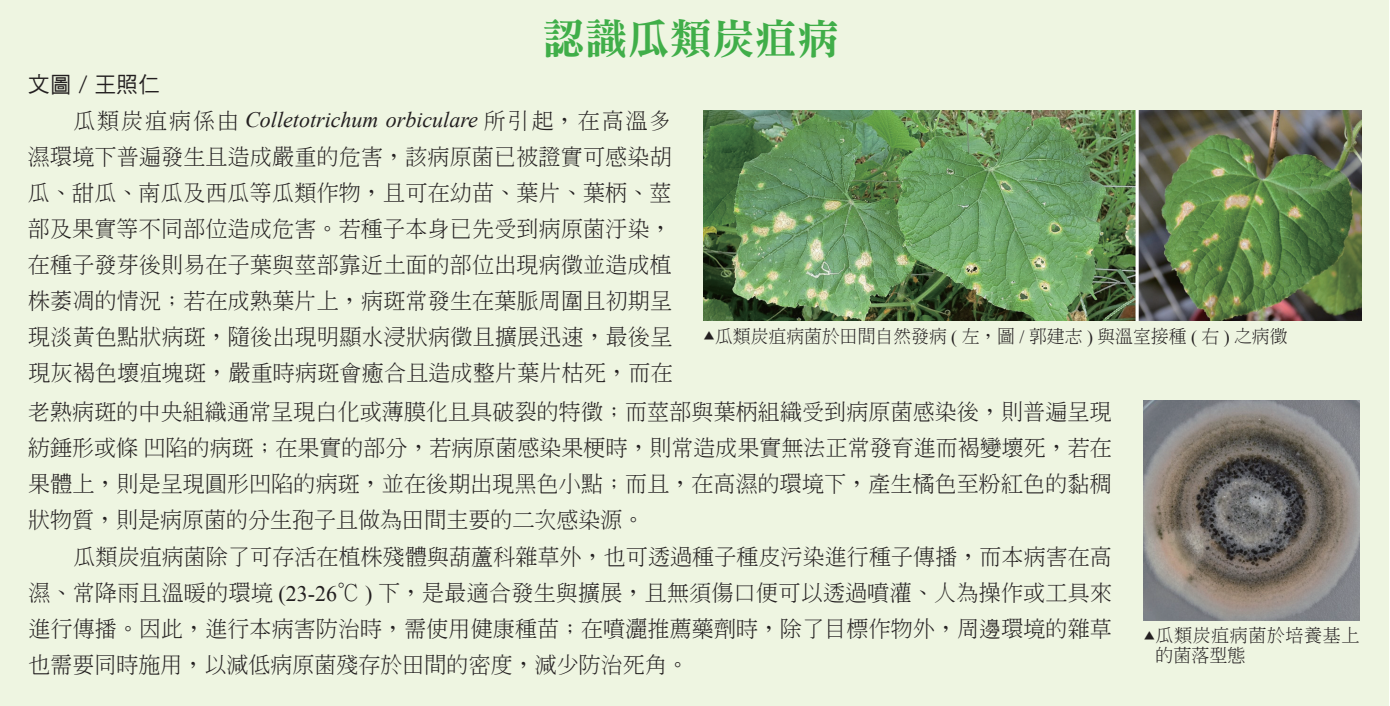
<style>
.page{position:relative;width:1390px;height:706px;background:#fff}
.page>*{position:absolute;margin:0;border:0;box-sizing:border-box;transform-origin:0 0}
.t1{font:42px "DFN Ming W9 WIN BF";letter-spacing:.01em;color:#40ae49}
.t2{font:300 22px/36px "Adobe Ming Std";letter-spacing:.005em;color:#231f20;text-align:justify}
.t3{font:italic 22px "Times New Roman";color:#231f20}
.t4{font:22px "DF Hei W5 WIN BF";color:#231f20}
.t5{font:300 18px "Adobe Ming Std";color:#231f20}
.t6{font:300 18px/20px "Adobe Ming Std";letter-spacing:.03em;color:#231f20}
.s1{font-family:"Adobe Ming Std";font-weight:300;font-style:normal}
.s2{font-size:12px}
.s3{font-family:"Times New Roman";font-weight:400}
</style>
<div class="page">
<div style="left:0;top:0;width:1388px;height:705px;background:#eef5e1"></div>
<img style="left:1143px;top:400px;width:216px;height:219px">
<img style="left:703px;top:110px;width:657px;height:210px">
<h1 class="t1" style="left:542px;top:17px;width:298px">認識瓜類炭疽病</h1>
<p class="t4" style="left:28px;top:73px;width:133px">文圖 / 王照仁</p>
<p class="t3" style="left:73px;top:105px;width:600px"><span class="s1">瓜類炭疽病係由</span> Colletotrichum orbiculare <span class="s1">所引起，在高溫多</span></p>
<p class="t2" style="left:28px;top:138px;width:646px">濕環境下普遍發生且造成嚴重的危害，該病原菌已被證實可感染胡瓜、甜瓜、南瓜及西瓜等瓜類作物，且可在幼苗、葉片、葉柄、莖部及果實等不同部位造成危害。若種子本身已先受到病原菌汙染，在種子發芽後則易在子葉與莖部靠近土面的部位出現病徵並造成植株萎凋的情況；若在成熟葉片上，病斑常發生在葉脈周圍且初期呈現淡黃色點狀病斑，隨後出現明顯水浸狀病徵且擴展迅速，最後呈現灰褐色壞疽塊斑，嚴重時病斑會癒合且造成整片葉片枯死，而在</p>
<p class="t5" style="left:703px;top:326px;width:586px"><span class="s2">▲</span>瓜類炭疽病菌於田間自然發病 <span class="s3">(</span> 左，圖 <span class="s3">/</span> 郭建志 <span class="s3">)</span> 與溫室接種 <span class="s3">(</span> 右 <span class="s3">)</span> 之病徵</p>
<p class="t2" style="left:28px;top:393px;width:1085px">老熟病斑的中央組織通常呈現白化或薄膜化且具破裂的特徵；而莖部與葉柄組織受到病原菌感染後，則普遍呈現紡錘形或條凹陷的病斑；在果實的部分，若病原菌感染果梗時，則常造成果實無法正常發育進而褐變壞死，若在果體上，則是呈現圓形凹陷的病斑，並在後期出現黑色小點；而且，在高濕的環境下，產生橘色至粉紅色的黏稠狀物質，則是病原菌的分生孢子且做為田間主要的二次感染源。</p>
<p class="t2" style="left:28px;top:537px;width:1085px;text-indent:45px">瓜類炭疽病菌除了可存活在植株殘體與葫蘆科雜草外，也可透過種子種皮污染進行種子傳播，而本病害在高濕、常降雨且溫暖的環境 <span class="s3">(23-26</span>℃ <span class="s3">)</span> 下，是最適合發生與擴展，且無須傷口便可以透過噴灌、人為操作或工具來進行傳播。因此，進行本病害防治時，需使用健康種苗；在噴灑推薦藥劑時，除了目標作物外，周邊環境的雜草也需要同時施用，以減低病原菌殘存於田間的密度，減少防治死角。</p>
<p class="t6" style="left:1155px;top:624px;width:205px;text-indent:-12px"><span class="s2">▲</span>瓜類炭疽病菌於培養基上的菌落型態</p>
</div>
